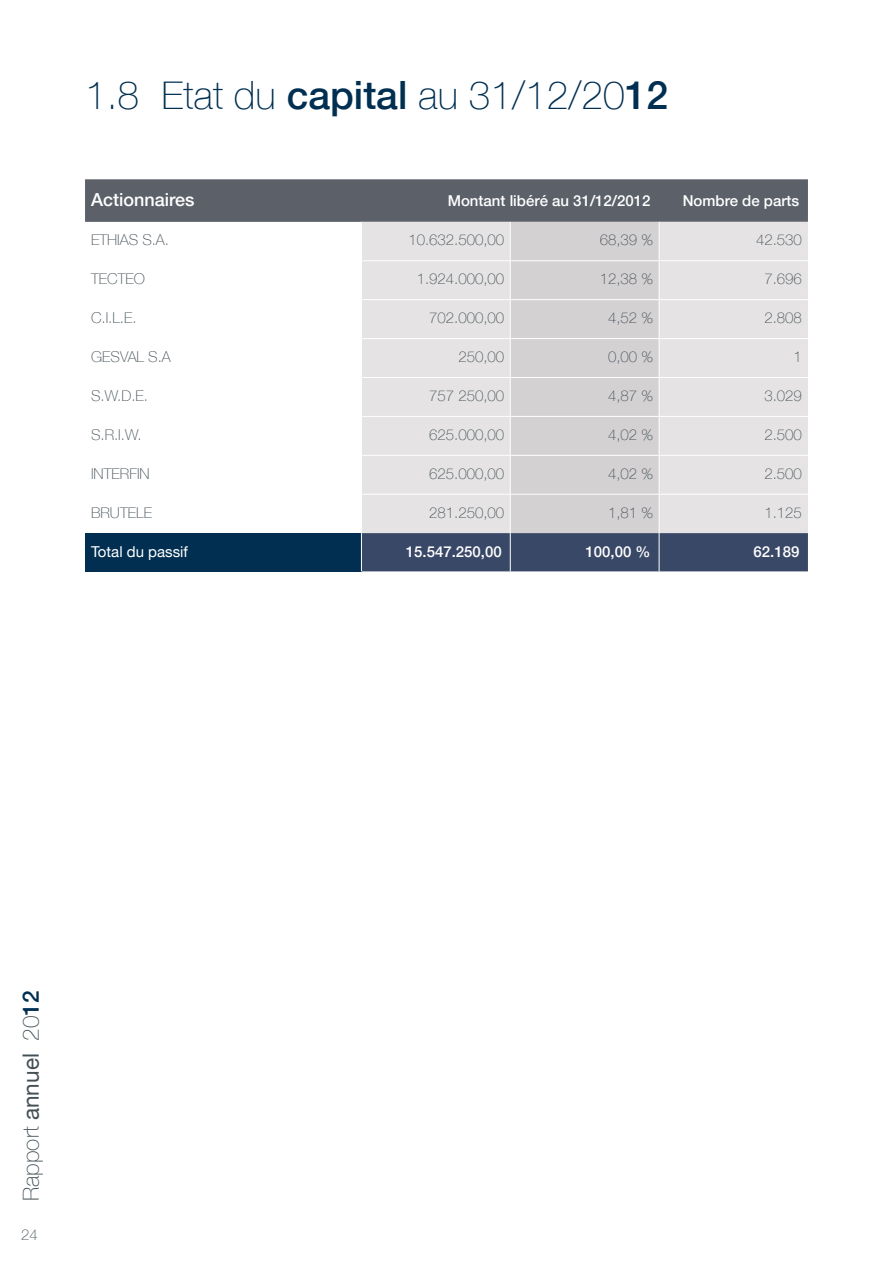
<style>
.page{position:relative;width:893px;height:1263px;background:#fff}
.page>*{position:absolute;margin:0;border:0;box-sizing:border-box;transform-origin:0 0}
.t1{font:100 39px "Helvetica Neue LT";color:#002f51}
.t2{font:100 22.5px "Helvetica Neue LT";color:#445055}
.t3{font:500 18px "Helvetica Neue LT";color:#fff}
.t4{font:100 15px "Helvetica Neue LT";color:#445055}
.t5{font:500 15px "Helvetica Neue LT";color:#fff}
.t6{font:15px "Helvetica Neue LT";color:#fff}
.s1{font-weight:500}
.s2{font-weight:400}
.s3{font-weight:500;color:#002f51}
</style>
<div class="page">
<div style="left:85px;top:179px;width:723px;height:43px;background:#5b6069"></div>
<div style="left:362px;top:222px;width:446px;height:311px;background:#e5e3e4"></div>
<div style="left:511px;top:222px;width:148px;height:311px;background:#d4d1d3"></div>
<div style="left:85px;top:533px;width:276px;height:38px;background:#002f51"></div>
<div style="left:362px;top:533px;width:446px;height:38px;background:#3a4867"></div>
<hr style="left:510px;top:222px;width:1px;height:38px;background:#fff">
<hr style="left:659px;top:222px;width:1px;height:38px;background:#fff">
<hr style="left:361px;top:260px;width:149px;height:1px;background:#fff">
<hr style="left:510px;top:260px;width:149px;height:1px;background:#fff">
<hr style="left:510px;top:261px;width:1px;height:38px;background:#fff">
<hr style="left:659px;top:260px;width:149px;height:1px;background:#fff">
<hr style="left:659px;top:261px;width:1px;height:38px;background:#fff">
<hr style="left:361px;top:299px;width:149px;height:1px;background:#fff">
<hr style="left:510px;top:299px;width:149px;height:1px;background:#fff">
<hr style="left:510px;top:300px;width:1px;height:38px;background:#fff">
<hr style="left:659px;top:299px;width:149px;height:1px;background:#fff">
<hr style="left:659px;top:300px;width:1px;height:38px;background:#fff">
<hr style="left:361px;top:338px;width:149px;height:1px;background:#fff">
<hr style="left:510px;top:338px;width:149px;height:1px;background:#fff">
<hr style="left:510px;top:339px;width:1px;height:38px;background:#fff">
<hr style="left:659px;top:338px;width:149px;height:1px;background:#fff">
<hr style="left:659px;top:339px;width:1px;height:38px;background:#fff">
<hr style="left:361px;top:377px;width:149px;height:1px;background:#fff">
<hr style="left:510px;top:377px;width:149px;height:1px;background:#fff">
<hr style="left:510px;top:378px;width:1px;height:38px;background:#fff">
<hr style="left:659px;top:377px;width:149px;height:1px;background:#fff">
<hr style="left:659px;top:378px;width:1px;height:38px;background:#fff">
<hr style="left:361px;top:416px;width:149px;height:1px;background:#fff">
<hr style="left:510px;top:416px;width:149px;height:1px;background:#fff">
<hr style="left:510px;top:417px;width:1px;height:38px;background:#fff">
<hr style="left:659px;top:416px;width:149px;height:1px;background:#fff">
<hr style="left:659px;top:417px;width:1px;height:38px;background:#fff">
<hr style="left:361px;top:455px;width:149px;height:1px;background:#fff">
<hr style="left:510px;top:455px;width:149px;height:1px;background:#fff">
<hr style="left:510px;top:456px;width:1px;height:38px;background:#fff">
<hr style="left:659px;top:455px;width:149px;height:1px;background:#fff">
<hr style="left:659px;top:456px;width:1px;height:38px;background:#fff">
<hr style="left:361px;top:494px;width:149px;height:1px;background:#fff">
<hr style="left:510px;top:494px;width:149px;height:1px;background:#fff">
<hr style="left:510px;top:495px;width:1px;height:38px;background:#fff">
<hr style="left:659px;top:494px;width:149px;height:1px;background:#fff">
<hr style="left:659px;top:495px;width:1px;height:38px;background:#fff">
<hr style="left:510px;top:533px;width:1px;height:38px;background:#fff">
<hr style="left:659px;top:533px;width:1px;height:38px;background:#fff">
<h1 class="t1" style="left:85px;top:73px;width:585px">1.8 Etat du <span class="s1">capital</span> au 31/12/20<span class="s1">12</span></h1>
<p class="t3" style="left:91px;top:189px;width:105px">Actionnaires</p>
<p class="t5" style="left:448px;top:192px;width:204px">Montant libéré au 31/12/2012</p>
<p class="t5" style="left:683px;top:192px;width:118px">Nombre de parts</p>
<p class="t4" style="left:91px;top:231px;width:79px">ETHIAS S.A.</p>
<p class="t4" style="left:408px;top:231px;width:97px">10.632.500,00</p>
<p class="t4" style="left:600px;top:231px;width:55px">68,39 %</p>
<p class="t4" style="left:756px;top:231px;width:47px">42.530</p>
<p class="t4" style="left:91px;top:270px;width:56px">TECTEO</p>
<p class="t4" style="left:417px;top:270px;width:89px">1.924.000,00</p>
<p class="t4" style="left:600px;top:270px;width:55px">12,38 %</p>
<p class="t4" style="left:764px;top:270px;width:39px">7.696</p>
<p class="t4" style="left:91px;top:309px;width:47px">C.I.L.E.</p>
<p class="t4" style="left:429px;top:309px;width:77px">702.000,00</p>
<p class="t4" style="left:608px;top:309px;width:47px">4,52 %</p>
<p class="t4" style="left:764px;top:309px;width:39px">2.808</p>
<p class="t4" style="left:91px;top:348px;width:81px">GESVAL S.A</p>
<p class="t4" style="left:458px;top:348px;width:47px">250,00</p>
<p class="t4" style="left:608px;top:348px;width:47px">0,00 %</p>
<p class="t4" style="left:794px;top:348px;width:10px">1</p>
<p class="t4" style="left:91px;top:387px;width:59px">S.W.D.E.</p>
<p class="t4" style="left:429px;top:387px;width:77px">757 250,00</p>
<p class="t4" style="left:608px;top:387px;width:47px">4,87 %</p>
<p class="t4" style="left:764px;top:387px;width:39px">3.029</p>
<p class="t4" style="left:91px;top:426px;width:52px">S.R.I.W.</p>
<p class="t4" style="left:429px;top:426px;width:77px">625.000,00</p>
<p class="t4" style="left:608px;top:426px;width:47px">4,02 %</p>
<p class="t4" style="left:764px;top:426px;width:39px">2.500</p>
<p class="t4" style="left:91px;top:465px;width:60px">INTERFIN</p>
<p class="t4" style="left:429px;top:465px;width:77px">625.000,00</p>
<p class="t4" style="left:608px;top:465px;width:47px">4,02 %</p>
<p class="t4" style="left:764px;top:465px;width:39px">2.500</p>
<p class="t4" style="left:91px;top:504px;width:63px">BRUTELE</p>
<p class="t4" style="left:429px;top:504px;width:77px">281.250,00</p>
<p class="t4" style="left:608px;top:504px;width:47px">1,81 %</p>
<p class="t4" style="left:764px;top:504px;width:39px">1.125</p>
<p class="t6" style="left:91px;top:543px;width:98px">Total du passif</p>
<p class="t5" style="left:406px;top:543px;width:97px">15.547.250,00</p>
<p class="t5" style="left:586px;top:543px;width:67px">100,00 %</p>
<p class="t5" style="left:753px;top:543px;width:47px">62.189</p>
<h2 class="t2" style="left:18px;top:1201px;width:212px;rotate:-90deg">Rapport <span class="s2">annuel</span> 20<span class="s3">12</span></h2>
<p class="t4" style="left:21px;top:1226px;width:18px">24</p>
</div>
